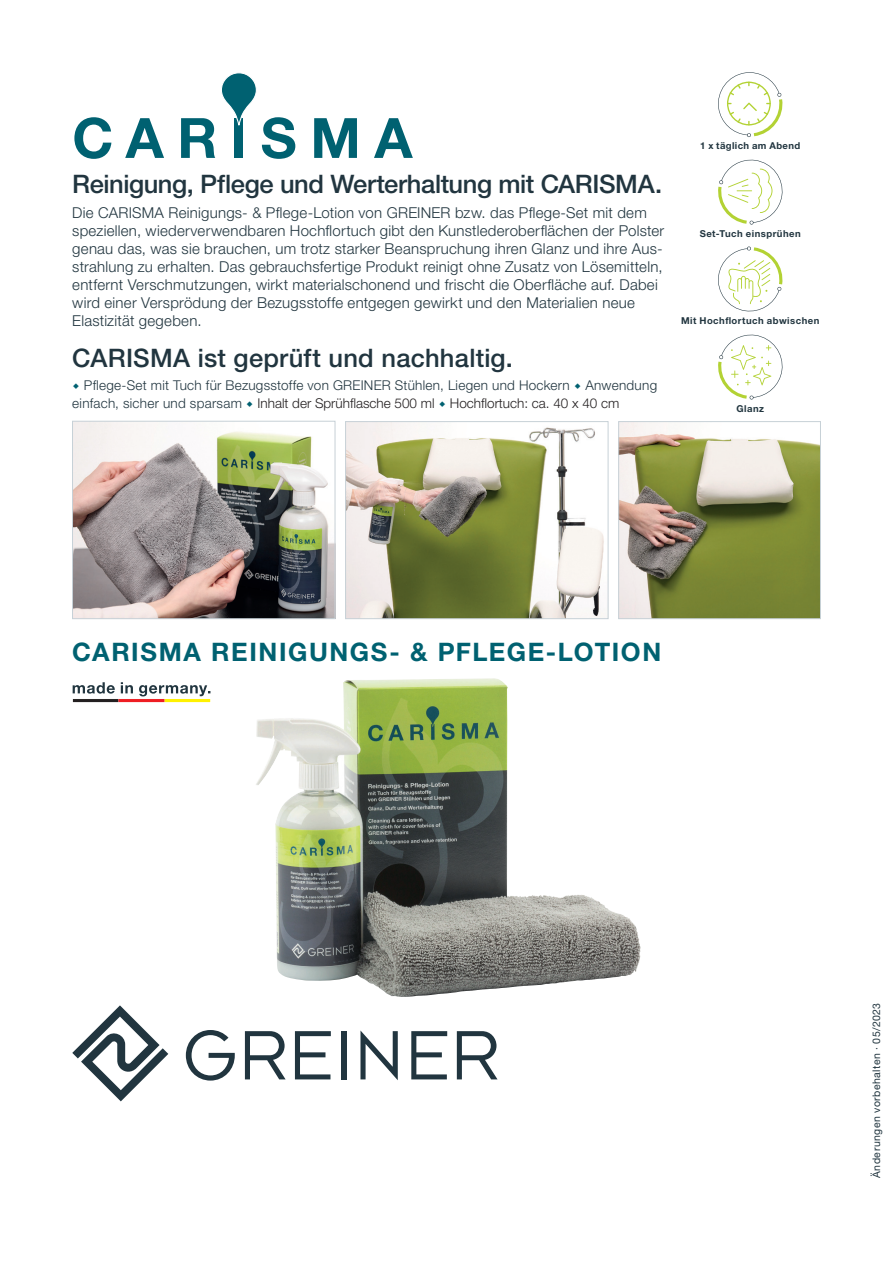
<style>
.page{position:relative;width:893px;height:1263px;background:#fff}
.page>*{position:absolute;margin:0;border:0;box-sizing:border-box;transform-origin:0 0}
.t1{font:700 55.65px "Helvetica Neue LT Pro";letter-spacing:.245em;color:#006171}
.t2{font:500 25.5px "Helvetica Neue LT Pro";letter-spacing:-.01em;color:#21353f}
.t3{font:700 25.5px "Helvetica Neue LT Pro";letter-spacing:.06em;color:#006171}
.t4{font:500 25.5px "Helvetica Neue LT Pro";letter-spacing:.01em;color:#21353f}
.t5{font:300 15px/18px "Helvetica Neue LT Pro";letter-spacing:.015em;color:#21353f}
.t6{font:300 13.5px/18px "Helvetica Neue LT Pro";letter-spacing:.02em;color:#21353f}
.t7{font:10.5px "Helvetica Neue LT Pro";letter-spacing:.045em;color:#21353f}
.t8{font:700 9.45px "Helvetica Neue LT Pro";letter-spacing:.05em;color:#21353f}
.s1{color:#231f20}
</style>
<div class="page">
<svg style="left:186px;top:1030px;width:49px;height:50px"></svg>
<svg style="left:245px;top:1031px;width:41px;height:48px"></svg>
<svg style="left:295px;top:1031px;width:36px;height:48px"></svg>
<div style="left:341px;top:1031px;width:5px;height:48px;background:#21353f"></div>
<svg style="left:360px;top:1030px;width:38px;height:50px"></svg>
<svg style="left:411px;top:1031px;width:36px;height:48px"></svg>
<svg style="left:457px;top:1031px;width:40px;height:48px"></svg>
<svg style="left:72px;top:1005px;width:96px;height:96px"></svg>
<svg style="left:221px;top:72px;width:36px;height:51px"></svg>
<svg style="left:718px;top:159px;width:65px;height:66px"></svg>
<svg style="left:718px;top:246px;width:65px;height:66px"></svg>
<svg style="left:718px;top:334px;width:65px;height:66px"></svg>
<svg style="left:718px;top:72px;width:65px;height:65px"></svg>
<img style="left:74px;top:423px;width:259px;height:194px">
<div style="left:72px;top:421px;width:263px;height:198px;border:1px solid #c7d1d7"></div>
<img style="left:347px;top:423px;width:259px;height:194px">
<div style="left:345px;top:421px;width:263px;height:198px;border:1px solid #c7d1d7"></div>
<img style="left:620px;top:423px;width:199px;height:194px">
<div style="left:618px;top:421px;width:203px;height:198px;border:1px solid #c7d1d7"></div>
<img style="left:256px;top:678px;width:368px;height:319px">
<svg style="left:73px;top:682px;width:137px;height:14px"></svg>
<div style="left:72px;top:698px;width:46px;height:5px;background:#231f20"></div>
<div style="left:118px;top:698px;width:47px;height:5px;background:#ee1d23"></div>
<div style="left:165px;top:698px;width:46px;height:5px;background:#fff101"></div>
<div style="left:72px;top:698px;width:139px;height:5px;border:1px solid #fff"></div>
<h1 class="t1" style="left:72px;top:103px;width:342px">CARISMA</h1>
<h2 class="t2" style="left:72px;top:168px;width:591px">Reinigung, Pflege und Werterhaltung mit CARISMA.</h2>
<p class="t5" style="left:72px;top:203px;width:593px">Die CARISMA Reinigungs- &amp; Pflege-Lotion von GREINER bzw. das Pflege-Set mit dem speziellen, wiederverwendbaren Hochflortuch gibt den Kunstlederoberflächen der Polster genau das, was sie brauchen, um trotz starker Beanspruchung ihren Glanz und ihre Aus&shy;strahlung zu erhalten. Das gebrauchsfertige Produkt reinigt ohne Zusatz von Lösemitteln, entfernt Verschmutzungen, wirkt materialschonend und frischt die Oberfläche auf. Dabei wird einer Versprödung der Bezugsstoffe entgegen gewirkt und den Materialien neue Elastizität gegeben.</p>
<h2 class="t4" style="left:72px;top:343px;width:442px">CARISMA ist geprüft und nachhaltig.</h2>
<p class="t6" style="left:72px;top:376px;width:586px;text-indent:12px">Pflege-Set mit Tuch für Bezugsstoffe von GREINER Stühlen, Liegen und Hockern Anwendung einfach, sicher und sparsam <span class="s1">Inhalt der Sprühflasche 500 ml Hochflortuch: ca. 40 x 40 cm</span></p>
<p class="t8" style="left:700px;top:140px;width:102px">1 x täglich am Abend</p>
<p class="t8" style="left:700px;top:227px;width:103px">Set-Tuch einsprühen</p>
<p class="t8" style="left:681px;top:314px;width:140px">Mit Hochflortuch abwischen</p>
<p class="t8" style="left:736px;top:402px;width:29px">Glanz</p>
<h2 class="t3" style="left:72px;top:636px;width:590px">CARISMA REINIGUNGS- &amp; PFLEGE-LOTION</h2>
<p class="t7" style="left:870px;top:1178px;width:177px;rotate:-90deg">Änderungen vorbehalten · 05/2023</p>
</div>
